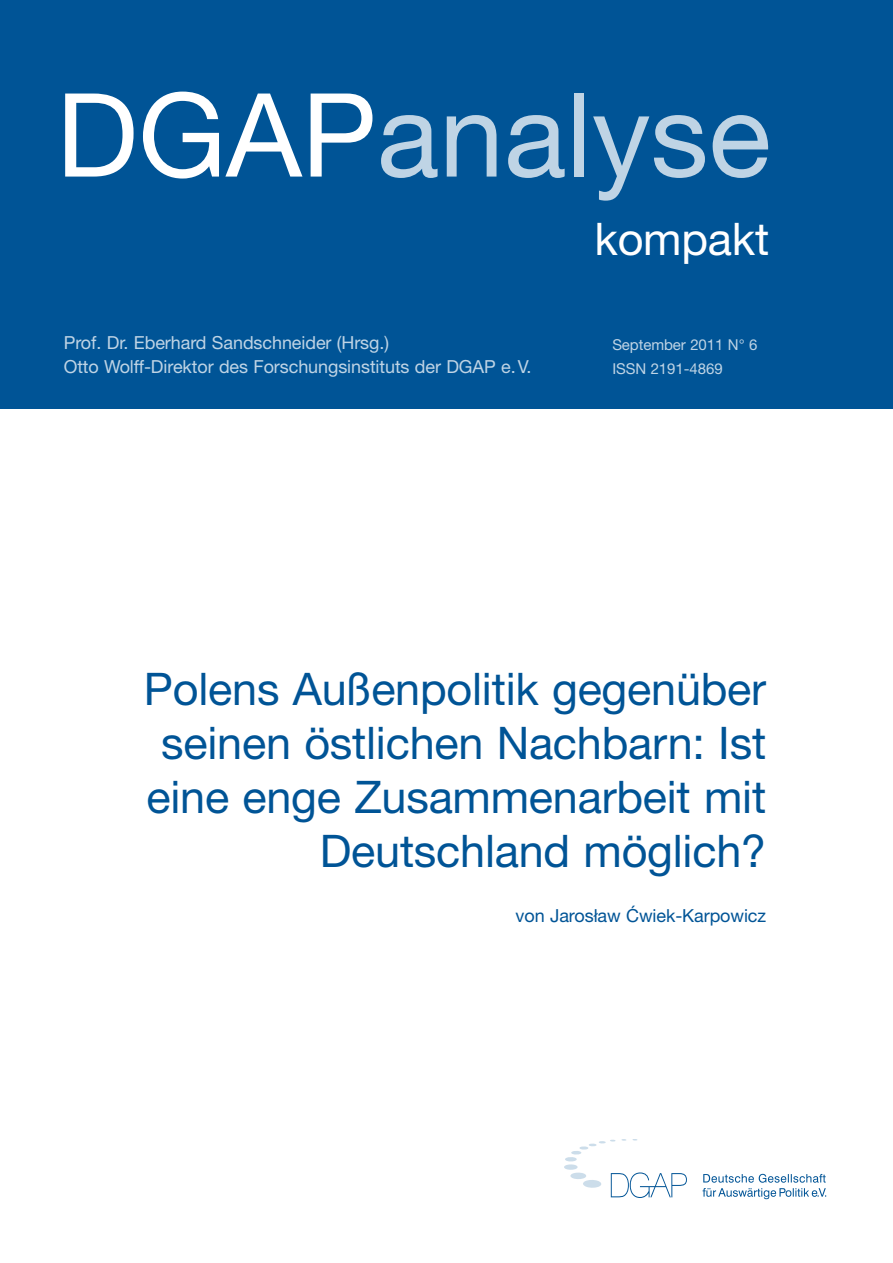
<style>
.page{position:relative;width:893px;height:1263px;background:#fff}
.page>*{position:absolute;margin:0;border:0;box-sizing:border-box;transform-origin:0 0}
.DGAPanalyse{font:116.25px "Helvetica Neue LT Std";color:#bfd4e5}
.Haupttitel_Umsch{font:45px/54px "Helvetica Neue LT Std";letter-spacing:-.005em;color:#005496;text-align:right}
.Haupttitel_Umsch_unt{font:45px "Helvetica Neue LT Std";letter-spacing:-.005em;color:#fff}
.FI_DGAP{font:18px/24px "Helvetica Neue LT Std";letter-spacing:-.005em;color:#bfd4e5}
.Verfasser_U1{font:18px "Helvetica Neue LT Std";letter-spacing:-.005em;color:#005496}
.Monat_Nummer_blau{font:15px/24px "Helvetica Neue LT Std";letter-spacing:-.005em;color:#bfd4e5}
.s1{color:#fff}
.s2{font-family:"Helvetica Neue CELT"}
</style>
<div class="page">
<div style="left:0;top:0;width:893px;height:408px;background:#005496"></div>
<svg style="left:564px;top:1139px;width:123px;height:59px"></svg>
<svg style="left:702px;top:1174px;width:124px;height:25px"></svg>
<p class="DGAPanalyse" style="left:56px;top:66px;width:716px"><span class="s1">DGAP</span>analyse</p>
<p class="Haupttitel_Umsch_unt" style="left:595px;top:213px;width:176px">kompakt</p>
<p class="FI_DGAP" style="left:64px;top:330px;width:469px">Prof. Dr. Eberhard Sandschneider (Hrsg.)<br>Otto Wolff-Direktor des Forschungsinstituts der DGAP e.V.</p>
<p class="Monat_Nummer_blau" style="left:612px;top:333px;width:147px">September 2011 N° 6<br>ISSN 2191-4869</p>
<p class="Haupttitel_Umsch" style="left:144px;top:661px;width:624px">Polens Außenpolitik gegenüber seinen östlichen Nachbarn: Ist eine enge Zusammenarbeit mit<br>Deutschland möglich?</p>
<p class="Verfasser_U1" style="left:516px;top:905px;width:252px">von Jarosław <span class="s2">Ć</span>wiek-Karpowicz</p>
</div>
